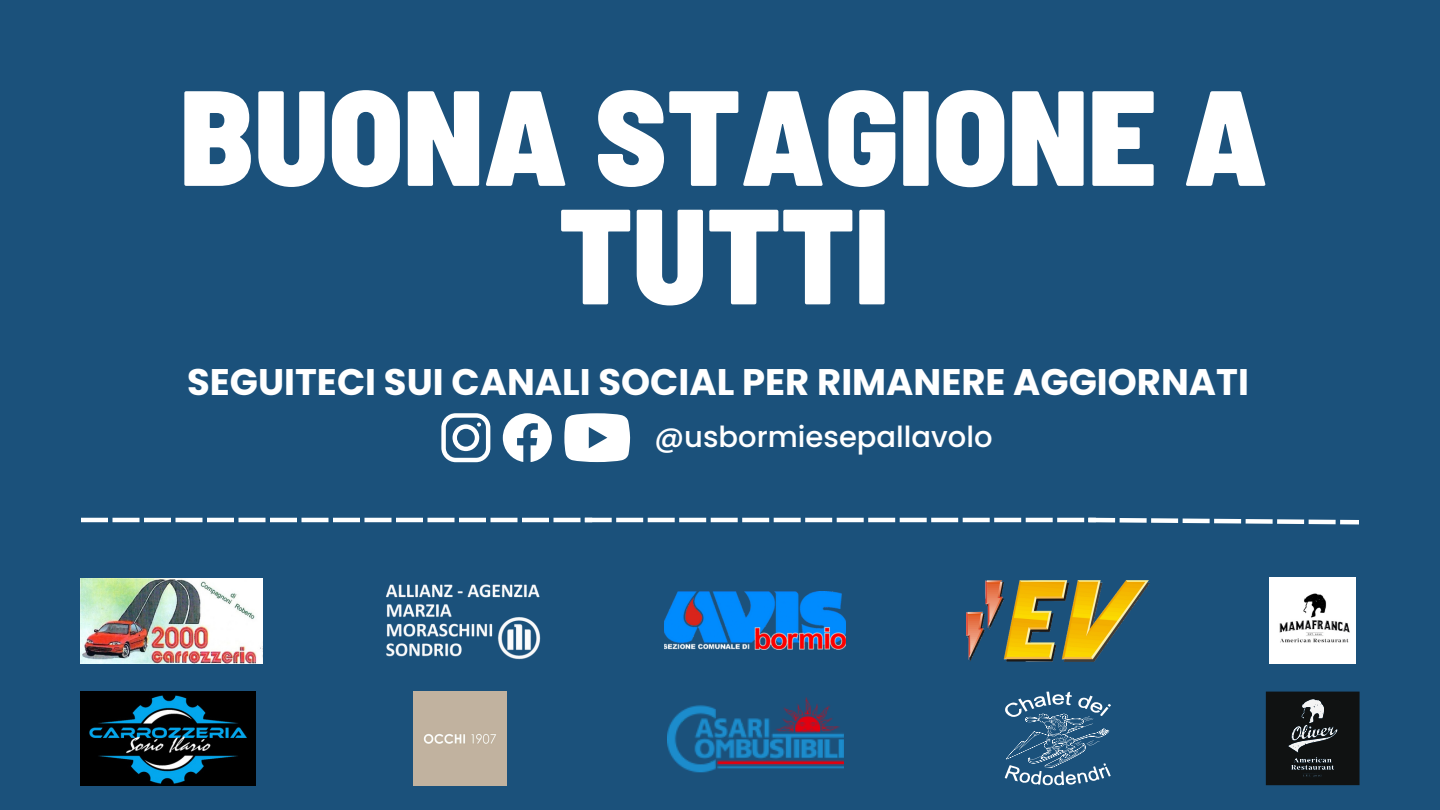
<style>
.page{position:relative;width:1440px;height:810px;background:#1b517b}
.page>*{position:absolute;margin:0;border:0;box-sizing:border-box;transform-origin:0 0}
.t1{font:900 semi-condensed 135.2px/118.5px "Barlow";color:#fff;text-align:center}
.t2{font:700 37px "Poppins";color:#fff}
.t3{font:500 29px "Poppins";color:#fff}
</style>
<div class="page">
<svg style="left:564px;top:413px;width:66px;height:49px;background:#dde5eb"></svg>
<svg style="left:503px;top:413px;width:49px;height:49px"></svg>
<svg style="left:441px;top:413px;width:49px;height:49px"></svg>
<img style="left:664px;top:591px;width:182px;height:59px">
<img style="left:967px;top:580px;width:182px;height:81px">
<img style="left:81px;top:578px;width:182px;height:86px">
<img style="left:1270px;top:578px;width:85px;height:85px">
<img style="left:386px;top:584px;width:155px;height:76px">
<img style="left:668px;top:697px;width:175px;height:76px">
<div style="left:413px;top:692px;width:94px;height:93px;background:#c1b29f"></div>
<img style="left:81px;top:692px;width:174px;height:93px">
<svg style="left:1005px;top:692px;width:106px;height:93px"></svg>
<svg style="left:1266px;top:692px;width:94px;height:93px;background:#222425"></svg>
<svg style="left:81px;top:518px;width:1278px;height:6px"></svg>
<p class="t1" style="left:180px;top:73px;width:1089px">BUONA STAGIONE A<br>TUTTI</p>
<p class="t2" style="left:187px;top:356px;width:1063px">SEGUITECI SUI CANALI SOCIAL PER RIMANERE AGGIORNATI</p>
<p class="t3" style="left:655px;top:417px;width:339px">@usbormiesepallavolo</p>
</div>
